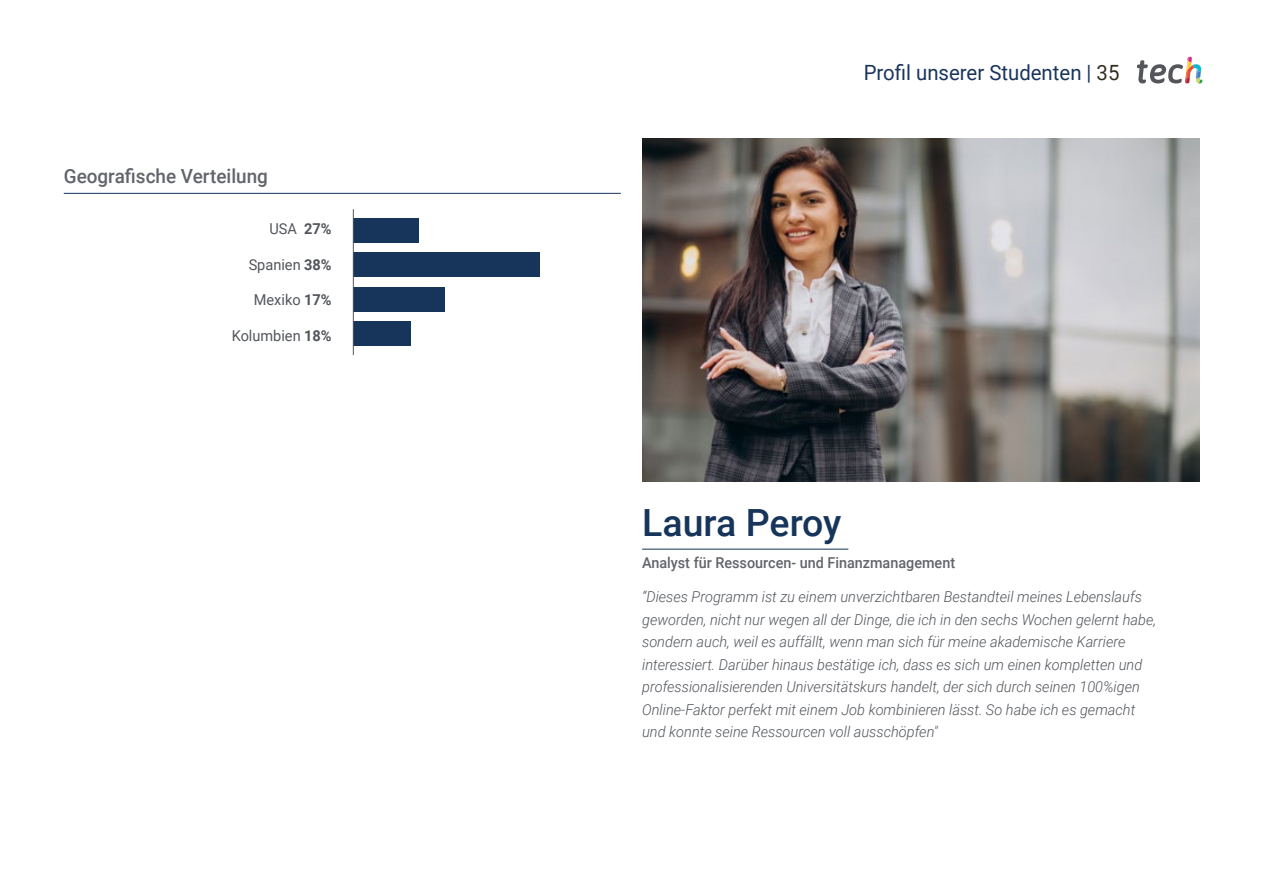
<style>
.page{position:relative;width:1263px;height:893px;background:#fff}
.page>*{position:absolute;margin:0;border:0;box-sizing:border-box;transform-origin:0 0}
.t1{font:500 37.5px "Roboto";letter-spacing:-.005em;color:#17355b}
.t2{font:21px "Roboto";color:#1a355c}
.t3{font:500 19.5px "Roboto";color:#61646a}
.t4{font:italic 300 15px/22.5px "Roboto";color:#52555b}
.t5{font:500 15px "Roboto";color:#61646a;scale:.96 1}
.t6{font:15px "Roboto";color:#52555b}
.s1{font-weight:700}
.s2{color:#312e20}
</style>
<div class="page">
<svg style="left:1137px;top:57px;width:65px;height:27px"></svg>
<img style="left:642px;top:138px;width:557px;height:343px">
<hr style="left:642px;top:549px;width:206px;height:1px;background:#123352">
<hr style="left:64px;top:193px;width:557px;height:1px;background:#17355b">
<div style="left:353px;top:218px;width:66px;height:25px;background:#17355b"></div>
<div style="left:353px;top:252px;width:187px;height:25px;background:#17355b"></div>
<div style="left:353px;top:287px;width:92px;height:24px;background:#17355b"></div>
<div style="left:353px;top:321px;width:58px;height:25px;background:#17355b"></div>
<hr style="left:353px;top:209px;width:1px;height:146px;background:#52555b">
<h3 class="t3" style="left:64px;top:162px;width:206px">Geografische Verteilung</h3>
<p class="t6" style="left:270px;top:218px;width:64px">USA <span class="s1">27%</span></p>
<p class="t6" style="left:249px;top:254px;width:84px">Spanien <span class="s1">38%</span></p>
<p class="t6" style="left:254px;top:289px;width:79px">Mexiko <span class="s1">17%</span></p>
<p class="t6" style="left:232px;top:325px;width:101px">Kolumbien <span class="s1">18%</span></p>
<h2 class="t2" style="left:864px;top:57px;width:257px">Profil unserer Studenten | <span class="s2">35</span></h2>
<h1 class="t1" style="left:642px;top:496px;width:201px">Laura Peroy</h1>
<p class="t5" style="left:642px;top:552px;width:328px">Analyst für Ressourcen- und Finanzmanagement</p>
<p class="t4" style="left:642px;top:585px;width:515px">“Dieses Programm ist zu einem unverzichtbaren Bestandteil meines Lebenslaufs geworden, nicht nur wegen all der Dinge, die ich in den sechs Wochen gelernt habe, sondern auch, weil es auffällt, wenn man sich für meine akademische Karriere interessiert. Darüber hinaus bestätige ich, dass es sich um einen kompletten und professionalisierenden Universitätskurs handelt, der sich durch seinen 100%igen Online-Faktor perfekt mit einem Job kombinieren lässt. So habe ich es gemacht und konnte seine Ressourcen voll ausschöpfen"</p>
</div>
